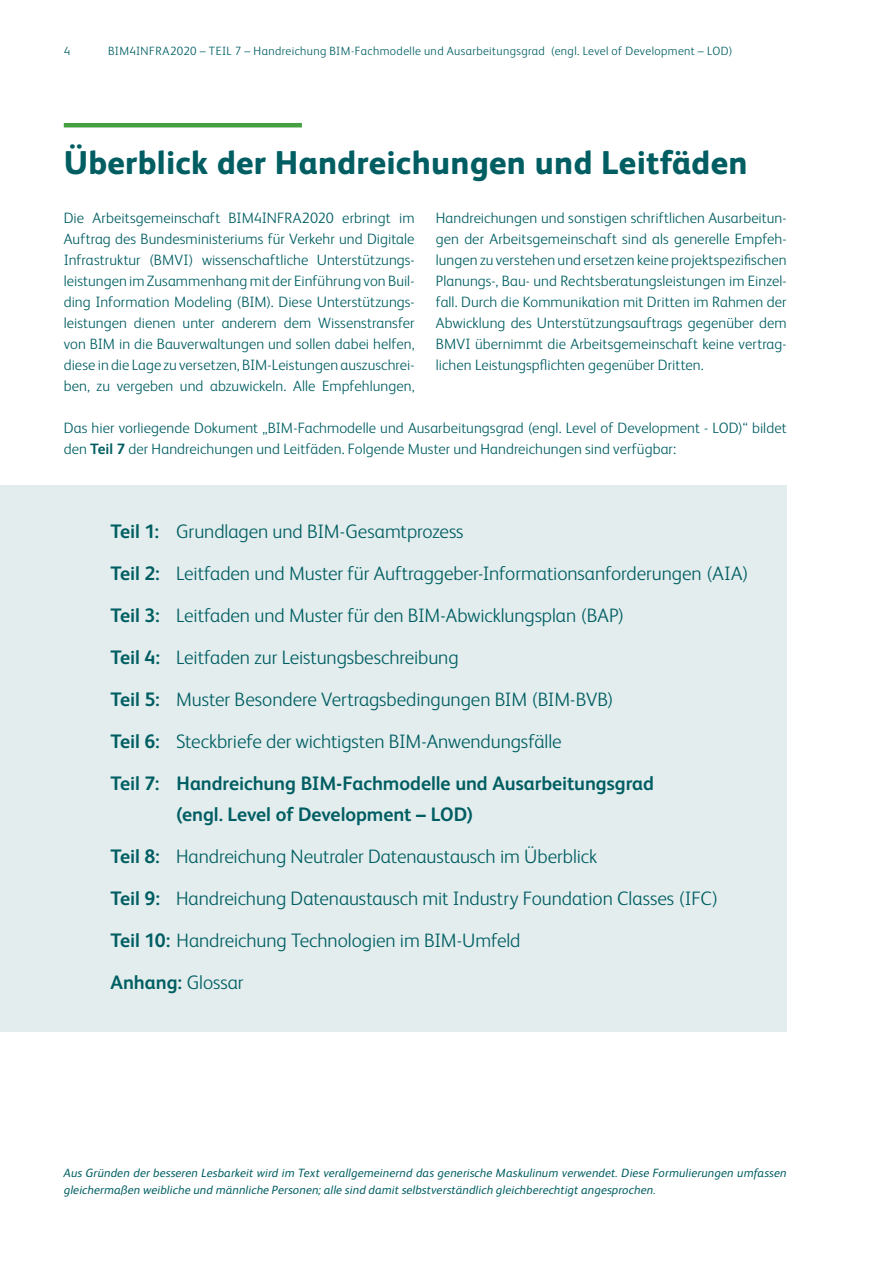
<style>
.page{position:relative;width:893px;height:1263px;background:#fff}
.page>*{position:absolute;margin:0;border:0;box-sizing:border-box;transform-origin:0 0}
.t1{font:800 33px "FS Albert Pro";letter-spacing:.01em;color:#005e63}
.t2{font:300 19.5px/42px "FS Albert Pro";letter-spacing:-.005em;color:#005e63}
.t3{font:300 15px/21px "FS Albert Pro";letter-spacing:.005em;color:#005e63;text-align:justify}
.t4{font:italic 12px/16.5px "FS Albert Pro";letter-spacing:.01em;color:#005e63}
.t5{font:300 12px "FS Albert Pro";letter-spacing:.035em;color:#005e63}
.s1{font-weight:700}
</style>
<div class="page">
<div style="left:0;top:485px;width:787px;height:546px;background:#e3eded"></div>
<hr style="left:64px;top:123px;width:238px;height:4px;background:#45a042">
<p class="t5" style="left:64px;top:42px;width:8px">4</p>
<p class="t5" style="left:108px;top:42px;width:626px">BIM4INFRA2020 – TEIL 7 – Handreichung BIM-Fachmodelle und Ausarbeitungsgrad (engl. Level of Development – LOD)</p>
<h1 class="t1" style="left:64px;top:137px;width:685px">Überblick der Handreichungen und Leitfäden</h1>
<p class="t3" style="left:64px;top:206px;width:352px">Die Arbeitsgemeinschaft BIM4INFRA2020 erbringt im Auftrag des Bundesministeriums für Verkehr und Digitale Infrastruktur (BMVI) wissenschaftliche Unterstützungs&shy;leistungen im Zusammenhang mit der Einführung von Buil&shy;ding Information Modeling (BIM). Diese Unterstützungs&shy;leistungen dienen unter anderem dem Wissenstransfer von BIM in die Bauverwaltungen und sollen dabei helfen, diese in die Lage zu versetzen, BIM-Leistungen auszuschrei&shy;ben, zu vergeben und abzuwickeln. Alle Empfehlungen,</p>
<p class="t3" style="left:436px;top:206px;width:352px">Handreichungen und sonstigen schriftlichen Ausarbeitun&shy;gen der Arbeitsgemeinschaft sind als generelle Empfeh&shy;lungen zu verstehen und ersetzen keine projektspezifischen Planungs-, Bau- und Rechtsberatungsleistungen im Einzel&shy;fall. Durch die Kommunikation mit Dritten im Rahmen der Abwicklung des Unterstützungsauftrags gegenüber dem BMVI übernimmt die Arbeitsgemeinschaft keine vertrag&shy;lichen Leistungspflichten gegenüber Dritten.</p>
<p class="t3" style="left:64px;top:416px;width:724px">Das hier vorliegende Dokument „BIM-Fachmodelle und Ausarbeitungsgrad (engl. Level of Development - LOD)“ bildet den <span class="s1">Teil 7</span> der Handreichungen und Leitfäden. Folgende Muster und Handreichungen sind verfügbar:</p>
<p class="t2" style="left:111px;top:509px;width:640px"><span class="s1">Teil 1:</span> Grundlagen und BIM-Gesamtprozess<br><span class="s1">Teil 2:</span> Leitfaden und Muster für Auftraggeber-Informationsanforderungen (AIA)<br><span class="s1">Teil 3:</span> Leitfaden und Muster für den BIM-Abwicklungsplan (BAP)<br><span class="s1">Teil 4:</span> Leitfaden zur Leistungsbeschreibung<br><span class="s1">Teil 5:</span> Muster Besondere Vertragsbedingungen BIM (BIM-BVB)<br><span class="s1">Teil 6:</span> Steckbriefe der wichtigsten BIM-Anwendungsfälle<br><span class="s1">Teil 7: Handreichung BIM-Fachmodelle und Ausarbeitungsgrad</span></p>
<p class="t2" style="left:111px;top:792px;width:609px;text-indent:66px"><span class="s1">(engl. Level of Development – LOD)<br>Teil 8:</span> Handreichung Neutraler Datenaustausch im Überblick<br><span class="s1">Teil 9:</span> Handreichung Datenaustausch mit Industry Foundation Classes (IFC)<br><span class="s1">Teil 10:</span> Handreichung Technologien im BIM-Umfeld<br><span class="s1">Anhang:</span> Glossar</p>
<p class="t4" style="left:64px;top:1164px;width:724px">Aus Gründen der besseren Lesbarkeit wird im Text verallgemeinernd das generische Maskulinum verwendet. Diese Formulierungen umfassen gleichermaßen weibliche und männliche Personen; alle sind damit selbstverständlich gleichberechtigt angesprochen.</p>
</div>
